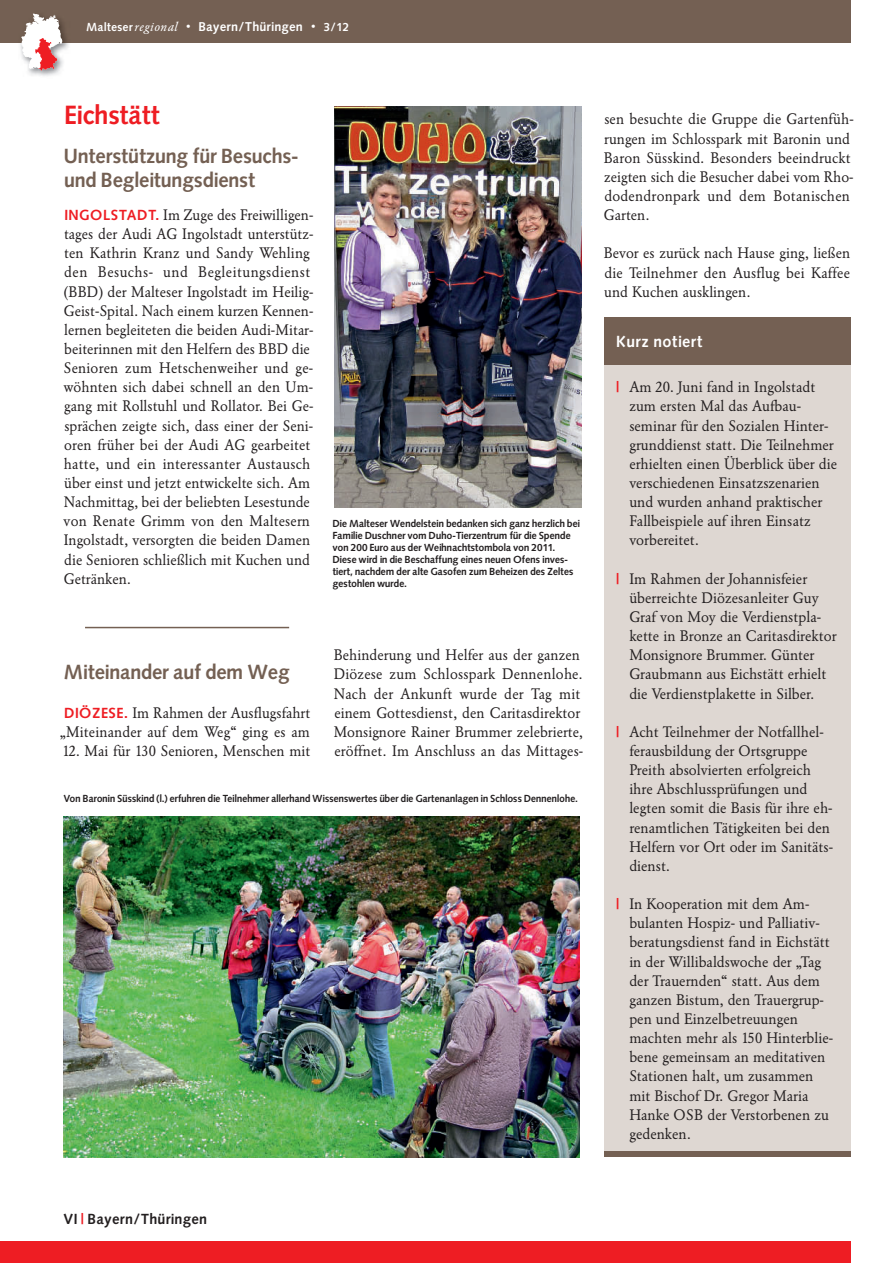
<style>
.page{position:relative;width:893px;height:1263px;background:#fff}
.page>*{position:absolute;margin:0;border:0;box-sizing:border-box;transform-origin:0 0}
.t1{font:27px "Malteser Syntax";color:#ee1d23}
.t2{font:21px/24px "Malteser Syntax";color:#746053}
.t3{font:16.5px "Malteser Syntax";letter-spacing:.04em;color:#fff}
.t4{font:15px/19.2px "Malteser Garamond Standard";color:#231f20}
.t5{font:15px "Malteser Syntax";letter-spacing:.03em;color:#231f20}
.t6{font:13.05px "Malteser Syntax";letter-spacing:.03em;color:#fff}
.t7{font:10.5px/12px "Malteser Syntax";color:#231f20}
.s1{font-size:12px}
.s2{font-family:"Malteser Garamond Kursiv";font-size:12.9px}
.s3{font-family:"Malteser Garamond Standard";font-size:13.5px}
.s4{font-family:"Malteser Syntax";color:#ee1d23}
.s5{color:#ee1d23}
</style>
<div class="page">
<div style="left:0;top:1242px;width:850px;height:21px;background:#ee1d23"></div>
<div style="left:0;top:0;width:850px;height:43px;background:#746053"></div>
<img style="left:20px;top:23px;width:49px;height:53px">
<svg style="left:21px;top:13px;width:41px;height:58px"></svg>
<hr style="left:85px;top:627px;width:204px;height:1px;background:#746053">
<div style="left:604px;top:362px;width:246px;height:795px;background:#ded7d2"></div>
<div style="left:604px;top:317px;width:246px;height:48px;background:#746053"></div>
<div style="left:604px;top:1152px;width:246px;height:5px;background:#746053"></div>
<img style="left:334px;top:106px;width:247px;height:401px">
<img style="left:64px;top:816px;width:516px;height:342px">
<p class="t6" style="left:86px;top:20px;width:264px"><span class="s1">Malteser</span><span class="s2">regional</span> <span class="s3">•</span> Bayern/Thüringen <span class="s3">•</span> <span class="s1">3/12</span></p>
<h1 class="t1" style="left:65px;top:100px;width:97px">Eichstätt</h1>
<h2 class="t2" style="left:64px;top:145px;width:236px">Unterstützung für Besuchs&shy;und Begleitungsdienst</h2>
<p class="t4" style="left:64px;top:205px;width:251px"><span class="s4">INGOLSTADT.</span> Im Zuge des Freiwilligen&shy;tages der Audi AG Ingolstadt unterstütz&shy;ten Kathrin Kranz und Sandy Wehling den Besuchs- und Begleitungsdienst (BBD) der Malteser Ingolstadt im Heilig-Geist-Spital. Nach einem kurzen Kennen&shy;lernen begleiteten die beiden Audi-Mitar&shy;beiterinnen mit den Helfern des BBD die Senioren zum Hetschenweiher und ge&shy;wöhnten sich dabei schnell an den Um&shy;gang mit Rollstuhl und Rollator. Bei Ge&shy;sprächen zeigte sich, dass einer der Seni&shy;oren früher bei der Audi AG gearbeitet hatte, und ein interessanter Austausch über einst und jetzt entwickelte sich. Am Nachmittag, bei der beliebten Lesestunde von Renate Grimm von den Maltesern Ingolstadt, versorgten die beiden Damen die Senioren schließlich mit Kuchen und Getränken.</p>
<p class="t7" style="left:333px;top:518px;width:249px">Die Malteser Wendelstein bedanken sich ganz herzlich bei Familie Duschner vom Duho-Tierzentrum für die Spende von 200 Euro aus der Weihnachtstombola von 2011.<br>Diese wird in die Beschaffung eines neuen Ofens inves&shy;tiert, nachdem der alte Gasofen zum Beheizen des Zeltes gestohlen wurde.</p>
<h2 class="t2" style="left:64px;top:661px;width:227px">Miteinander auf dem Weg</h2>
<p class="t4" style="left:60px;top:703px;width:252px;text-align:center"><span class="s4">DIÖZESE.</span> Im Rahmen der Ausflugsfahrt „Miteinander auf dem Weg“ ging es am</p>
<p class="t4" style="left:63px;top:741px;width:249px">12. Mai für 130 Senioren, Menschen mit</p>
<p class="t4" style="left:334px;top:646px;width:251px">Behinderung und Helfer aus der ganzen Diözese zum Schlosspark Dennenlohe.<br>Nach der Ankunft wurde der Tag mit einem Gottesdienst, den Caritasdirektor Monsignore Rainer Brummer zelebrierte, eröffnet. Im Anschluss an das Mittages-</p>
<p class="t7" style="left:64px;top:793px;width:515px">Von Baronin Süsskind (l.) erfuhren die Teilnehmer allerhand Wissenswertes über die Gartenanlagen in Schloss Dennenlohe.</p>
<p class="t4" style="left:604px;top:110px;width:251px">sen besuchte die Gruppe die Gartenfüh&shy;rungen im Schlosspark mit Baronin und Baron Süsskind. Besonders beeindruckt zeigten sich die Besucher dabei vom Rho&shy;dodendronpark und dem Botanischen Garten.</p>
<p class="t4" style="left:604px;top:244px;width:248px;text-align:justify">Bevor es zurück nach Hause ging, ließen die Teilnehmer den Ausflug bei Kaffee und Kuchen ausklingen.</p>
<p class="t3" style="left:617px;top:332px;width:88px">Kurz notiert</p>
<p class="t4" style="left:629px;top:378px;width:209px;text-indent:-13px"><span class="s4">|</span> Am 20. Juni fand in Ingolstadt zum ersten Mal das Aufbau&shy;seminar für den Sozialen Hinter&shy;grunddienst statt. Die Teilnehmer erhielten einen Überblick über die verschiedenen Einsatzszenarien und wurden anhand praktischer<br>Fallbeispiele auf ihren Einsatz vorbereitet.</p>
<p class="t4" style="left:629px;top:569px;width:209px;text-indent:-13px"><span class="s4">|</span> Im Rahmen der Johannisfeier überreichte Diözesanleiter Guy<br>Graf von Moy die Verdienstpla&shy;kette in Bronze an Caritasdirektor<br>Monsignore Brummer. Günter<br>Graubmann aus Eichstätt erhielt die Verdienstplakette in Silber.</p>
<p class="t4" style="left:629px;top:722px;width:205px;text-indent:-13px"><span class="s4">|</span> Acht Teilnehmer der Notfallhel&shy;ferausbildung der Ortsgruppe<br>Preith absolvierten erfolgreich ihre Abschlussprüfungen und legten somit die Basis für ihre eh&shy;renamtlichen Tätigkeiten bei den<br>Helfern vor Ort oder im Sanitäts&shy;dienst.</p>
<p class="t4" style="left:629px;top:894px;width:205px;text-indent:-13px"><span class="s4">|</span> In Kooperation mit dem Am&shy;bulanten Hospiz- und Palliativ&shy;beratungsdienst fand in Eichstätt in der Willibaldswoche der „Tag der Trauernden“ statt. Aus dem ganzen Bistum, den Trauergrup&shy;pen und Einzelbetreuungen machten mehr als 150 Hinterblie&shy;bene gemeinsam an meditativen<br>Stationen halt, um zusammen mit Bischof Dr. Gregor Maria<br>Hanke OSB der Verstorbenen zu gedenken.</p>
<p class="t5" style="left:64px;top:1210px;width:145px">VI <span class="s5">|</span> Bayern/Thüringen</p>
</div>
